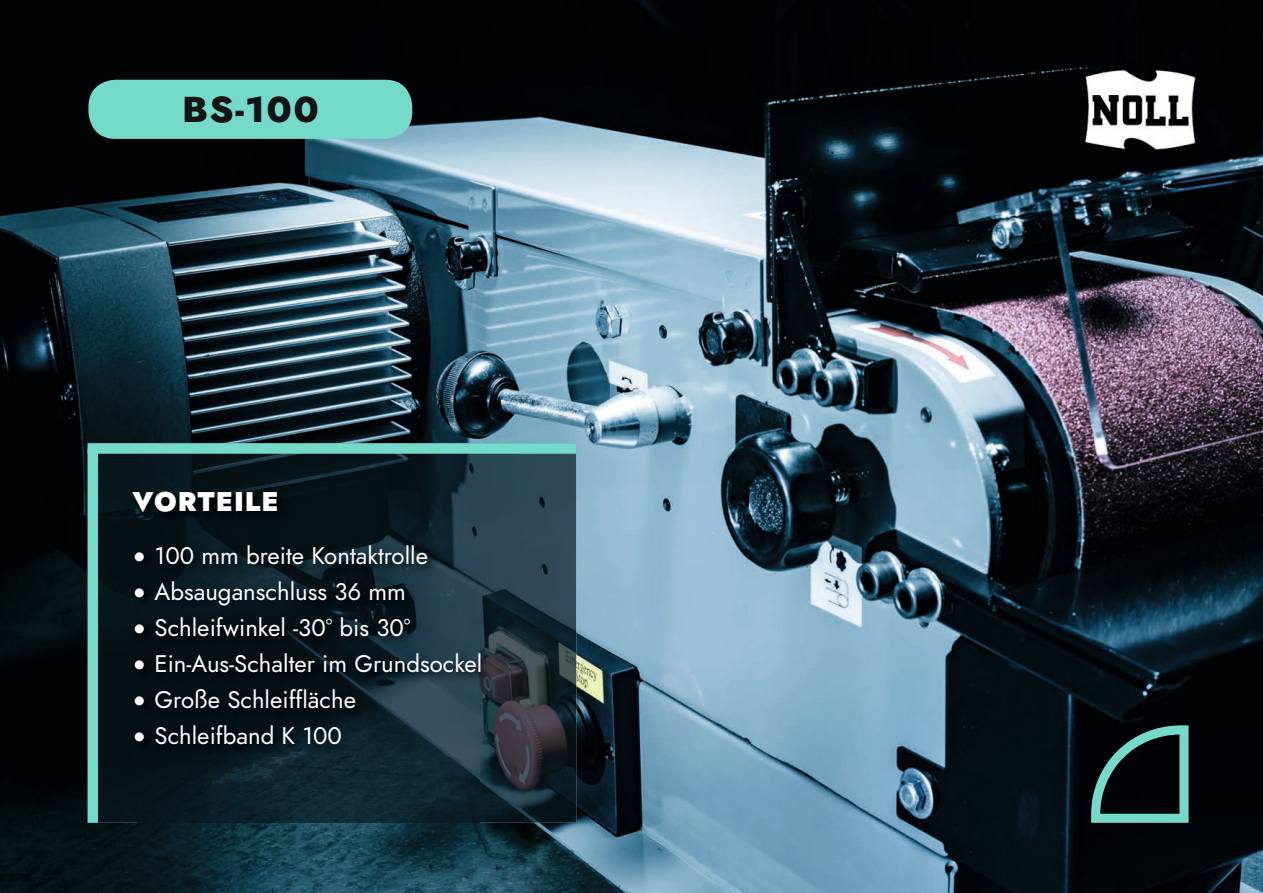
<style>
.page{position:relative;width:1263px;height:893px;background:#fff}
.page>*{position:absolute;margin:0;border:0;box-sizing:border-box;transform-origin:0 0}
.t1{font:800 36px "Jost";color:#131413;scale:1.04 1}
.t2{font:900 27px "Jost";letter-spacing:.04em;color:#fff}
.t3{font:24px "Jost";color:#fff}
.s1{font-family:"Lato"}
</style>
<div class="page">
<img style="left:0;top:0;width:1263px;height:893px">
<img style="left:98px;top:454px;width:478px;height:36px">
<div style="left:98px;top:490px;width:39px;height:333px;background:#061116"></div>
<img style="left:479px;top:490px;width:97px;height:333px">
<img style="left:137px;top:756px;width:342px;height:67px">
<img style="left:129px;top:488px;width:364px;height:268px">
<div style="left:88px;top:443px;width:488px;height:11px;background:#75daca"></div>
<div style="left:88px;top:448px;width:10px;height:375px;background:#75daca"></div>
<img style="left:1081px;top:66px;width:117px;height:86px">
<div style="left:88px;top:80px;width:324px;height:59px;background:#75daca;border-radius:27px"></div>
<svg style="left:1082px;top:716px;width:111px;height:111px;background:#1c3533"></svg>
<h1 class="t1" style="left:182px;top:83px;width:133px">BS-100</h1>
<p class="t2" style="left:132px;top:482px;width:148px">VORTEILE</p>
<p class="t3" style="left:132px;top:539px;width:297px"><span class="s1">•</span> 100 mm breite Kontaktrolle</p>
<p class="t3" style="left:132px;top:575px;width:275px"><span class="s1">•</span> Absauganschluss 36 mm</p>
<p class="t3" style="left:132px;top:611px;width:280px"><span class="s1">•</span> Schleifwinkel -30° bis 30°</p>
<p class="t3" style="left:132px;top:647px;width:351px"><span class="s1">•</span> Ein-Aus-Schalter im Grundsockel</p>
<p class="t3" style="left:132px;top:683px;width:225px"><span class="s1">•</span> Große Schleiffläche</p>
<p class="t3" style="left:132px;top:719px;width:211px"><span class="s1">•</span> Schleifband K 100</p>
</div>
